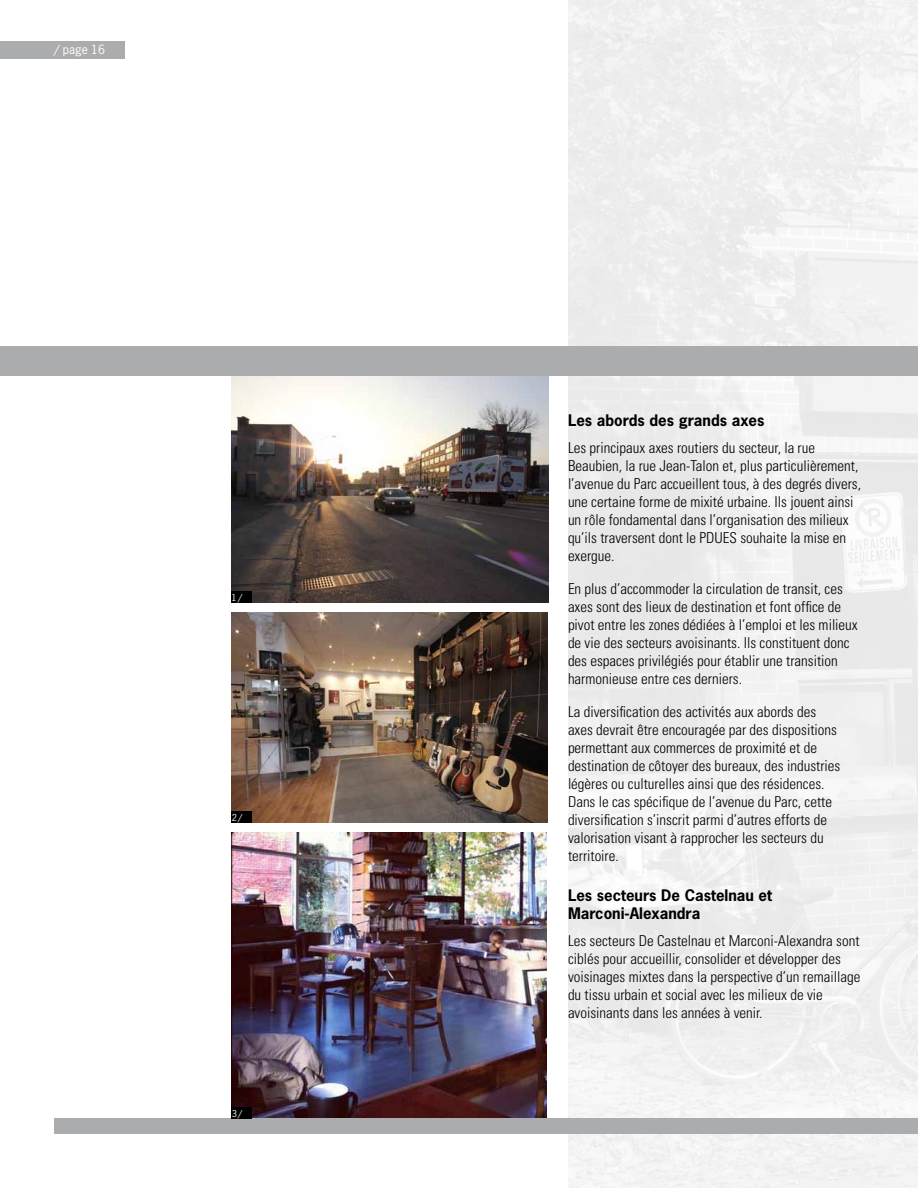
<style>
.page{position:relative;width:918px;height:1188px;background:#fff}
.page>*{position:absolute;margin:0;border:0;box-sizing:border-box;transform-origin:0 0}
.t1{font:300 condensed 15px/18px "Univers LT Std";color:#000}
.t2{font:700 15px/18px "News Gothic Std";color:#000}
.t3{font:12px "News Gothic Std";color:#fff}
.t4{font:9px "News Gothic Std";color:#fff}
</style>
<div class="page">
<img style="left:232px;top:612px;width:316px;height:211px">
<img style="left:232px;top:375px;width:316px;height:227px">
<img style="left:232px;top:833px;width:315px;height:286px">
<div style="left:54px;top:1119px;width:864px;height:15px;background:#abacae"></div>
<div style="left:0;top:346px;width:918px;height:29px;background:#abacae"></div>
<div style="left:0;top:42px;width:125px;height:17px;background:#abacae"></div>
<div style="left:232px;top:591px;width:20px;height:11px;background:#000"></div>
<div style="left:232px;top:812px;width:20px;height:11px;background:#000"></div>
<div style="left:232px;top:1108px;width:20px;height:11px;background:#000"></div>
<p class="t3" style="left:54px;top:42px;width:53px">/ page 16</p>
<p class="t4" style="left:232px;top:591px;width:12px">1/</p>
<p class="t4" style="left:232px;top:812px;width:12px">2/</p>
<p class="t4" style="left:232px;top:1107px;width:12px">3/</p>
<p class="t2" style="left:568px;top:411px;width:198px">Les abords des grands axes</p>
<p class="t1" style="left:568px;top:438px;width:295px">Les principaux axes routiers du secteur, la rue Beaubien, la rue Jean-Talon et, plus particulièrement, l’avenue du Parc accueillent tous, à des degrés divers, une certaine forme de mixité urbaine. Ils jouent ainsi un rôle fondamental dans l’organisation des milieux qu’ils traversent dont le PDUES souhaite la mise en exergue.</p>
<p class="t1" style="left:568px;top:579px;width:291px">En plus d’accommoder la circulation de transit, ces axes sont des lieux de destination et font office de pivot entre les zones dédiées à l’emploi et les milieux de vie des secteurs avoisinants. Ils constituent donc des espaces privilégiés pour établir une transition harmonieuse entre ces derniers.</p>
<p class="t1" style="left:568px;top:702px;width:274px">La diversification des activités aux abords des axes devrait être encouragée par des dispositions permettant aux commerces de proximité et de destination de côtoyer des bureaux, des industries légères ou culturelles ainsi que des résidences.<br>Dans le cas spécifique de l’avenue du Parc, cette diversification s’inscrit parmi d’autres efforts de valorisation visant à rapprocher les secteurs du territoire.</p>
<p class="t2" style="left:568px;top:886px;width:206px">Les secteurs De Castelnau et<br>Marconi-Alexandra</p>
<p class="t1" style="left:568px;top:932px;width:294px">Les secteurs De Castelnau et Marconi-Alexandra sont ciblés pour accueillir, consolider et développer des voisinages mixtes dans la perspective d’un remaillage du tissu urbain et social avec les milieux de vie avoisinants dans les années à venir.</p>
</div>
